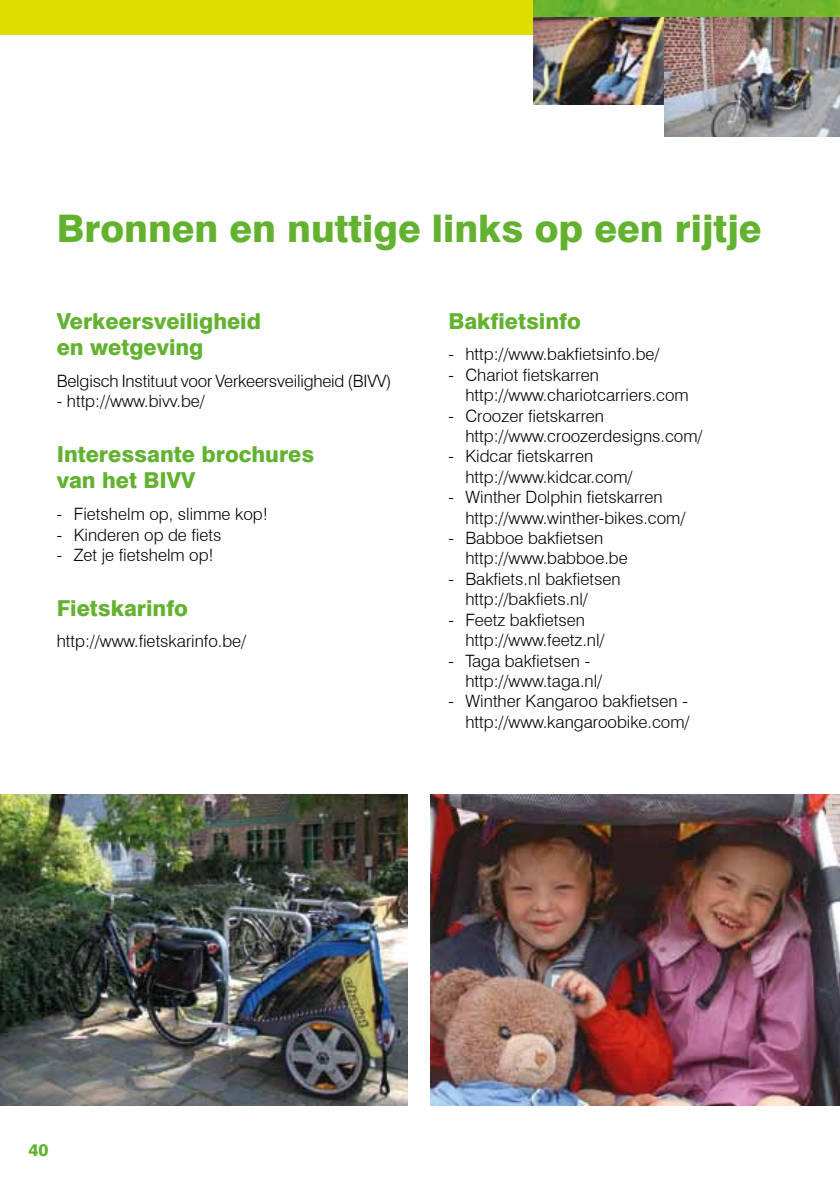
<style>
.page{position:relative;width:840px;height:1191px;background:#fff}
.page>*{position:absolute;margin:0;border:0;box-sizing:border-box;transform-origin:0 0}
.t1{font:800 38px "Swiss 721 BT";color:#62b22f}
.t2{font:800 22px/26.4px "Swiss 721 BT";color:#62b22f}
.t3{font:300 17px/20.4px "Swiss 721 BT";color:#000}
.t4{font:800 17px "Swiss 721 BT";color:#62b22f}
</style>
<div class="page">
<img style="left:533px;top:34px;width:130px;height:70px">
<img style="left:663px;top:34px;width:176px;height:102px">
<svg style="left:0;top:0;width:839px;height:34px;background:#b8bf19"></svg>
<img style="left:0;top:794px;width:407px;height:312px">
<img style="left:430px;top:794px;width:409px;height:312px">
<h1 class="t1" style="left:57px;top:205px;width:706px">Bronnen en nuttige links op een rijtje</h1>
<p class="t2" style="left:57px;top:307px;width:206px">Verkeersveiligheid en wetgeving</p>
<p class="t3" style="left:57px;top:370px;width:336px">Belgisch Instituut voor Verkeersveiligheid (BIVV)</p>
<p class="t3" style="left:57px;top:391px;width:149px">- http://www.bivv.be/</p>
<p class="t2" style="left:57px;top:441px;width:259px">Interessante brochures van het BIVV</p>
<p class="t3" style="left:57px;top:504px;width:213px">- Fietshelm op, slimme kop!</p>
<p class="t3" style="left:57px;top:524px;width:166px">- Kinderen op de fiets</p>
<p class="t3" style="left:57px;top:544px;width:159px">- Zet je fietshelm op!</p>
<p class="t2" style="left:57px;top:594px;width:133px">Fietskarinfo</p>
<p class="t3" style="left:57px;top:631px;width:191px">http://www.fietskarinfo.be/</p>
<p class="t2" style="left:448px;top:307px;width:134px">Bakfietsinfo</p>
<p class="t3" style="left:448px;top:344px;width:212px">- http://www.bakfietsinfo.be/</p>
<p class="t3" style="left:465px;top:364px;width:225px;text-indent:-17px">- Chariot fietskarren http://www.chariotcarriers.com</p>
<p class="t3" style="left:465px;top:405px;width:238px;text-indent:-17px">- Croozer fietskarren http://www.croozerdesigns.com/</p>
<p class="t3" style="left:465px;top:446px;width:168px;text-indent:-17px">- Kidcar fietskarren http://www.kidcar.com/</p>
<p class="t3" style="left:465px;top:487px;width:221px;text-indent:-17px">- Winther Dolphin fietskarren http://www.winther-bikes.com/</p>
<p class="t3" style="left:465px;top:527px;width:164px;text-indent:-17px">- Babboe bakfietsen http://www.babboe.be</p>
<p class="t3" style="left:465px;top:568px;width:157px;text-indent:-17px">- Bakfiets.nl bakfietsen http://bakfiets.nl/</p>
<p class="t3" style="left:465px;top:609px;width:141px;text-indent:-17px">- Feetz bakfietsen http://www.feetz.nl/</p>
<p class="t3" style="left:465px;top:650px;width:138px;text-indent:-17px">- Taga bakfietsen - http://www.taga.nl/</p>
<p class="t3" style="left:448px;top:691px;width:242px;text-align:right">- Winther Kangaroo bakfietsen - http://www.kangaroobike.com/</p>
<p class="t4" style="left:28px;top:1140px;width:22px">40</p>
</div>
